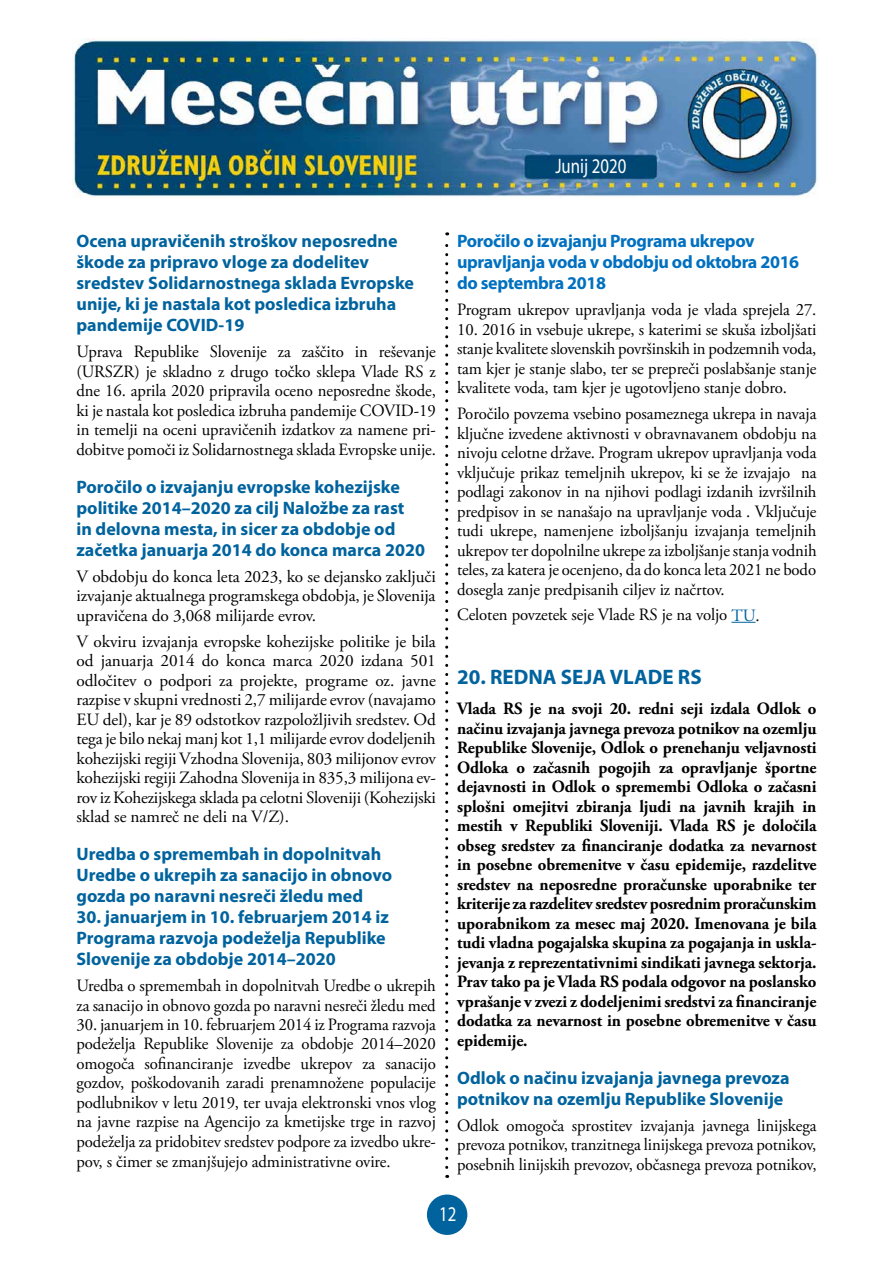
<style>
.page{position:relative;width:893px;height:1263px;background:#fff}
.page>*{position:absolute;margin:0;border:0;box-sizing:border-box;transform-origin:0 0}
.t1{font:700 21px "Myriad Pro";color:#00639e}
.t2{font:21px "Myriad Pro";color:#fff;scale:.8 1}
.t3{font:700 18px/21px "Myriad Pro";color:#00639e}
.t4{font:700 18px/21px "Myriad Pro";letter-spacing:-.02em;color:#0070c0}
.t5{font:17.25px/19.5px "Adobe Garamond Pro";letter-spacing:-.005em;color:#000;text-align:justify}
.t6{font:700 17.25px/19.5px "Adobe Garamond Pro";letter-spacing:-.005em;color:#000;text-align:justify}
.s1{color:#00639e}
</style>
<div class="page">
<img style="left:72px;top:39px;width:746px;height:159px">
<div style="left:427px;top:1194px;width:40px;height:41px;background:#00639e;border-radius:50%"></div>
<svg style="left:445px;top:232px;width:3px;height:935px"></svg>
<svg style="left:731px;top:622px;width:24px;height:1px"></svg>
<p class="t2" style="left:555px;top:153px;width:90px">Junij 2020</p>
<p class="t3" style="left:76px;top:230px;width:339px">Ocena upravičenih stroškov neposredne škode za pripravo vloge za dodelitev sredstev Solidarnostnega sklada Evropske unije, ki je nastala kot posledica izbruha pandemije COVID-19</p>
<p class="t5" style="left:76px;top:343px;width:361px">Uprava Republike Slovenije za zaščito in reševanje (URSZR) je skladno z drugo točko sklepa Vlade RS z dne 16. aprila 2020 pripravila oceno neposredne škode, ki je nastala kot posledica izbruha pandemije COVID-19 in temelji na oceni upravičenih izdatkov za namene pri&shy;dobitve pomoči iz Solidarnostnega sklada Evropske unije.</p>
<p class="t3" style="left:76px;top:476px;width:350px">Poročilo o izvajanju evropske kohezijske politike 2014–2020 za cilj Naložbe za rast<br>in delovna mesta, in sicer za obdobje od začetka januarja 2014 do konca marca 2020</p>
<p class="t5" style="left:76px;top:567px;width:361px">V obdobju do konca leta 2023, ko se dejansko zaključi izvajanje aktualnega programskega obdobja, je Slovenija upravičena do 3,068 milijarde evrov.</p>
<p class="t5" style="left:76px;top:632px;width:361px">V okviru izvajanja evropske kohezijske politike je bila od januarja 2014 do konca marca 2020 izdana 501 odločitev o podpori za projekte, programe oz. javne razpise v skupni vrednosti 2,7 milijarde evrov (navajamo EU del), kar je 89 odstotkov razpoložljivih sredstev. Od tega je bilo nekaj manj kot 1,1 milijarde evrov dodeljenih kohezijski regiji Vzhodna Slovenija, 803 milijonov evrov kohezijski regiji Zahodna Slovenija in 835,3 milijona ev&shy;rov iz Kohezijskega sklada pa celotni Sloveniji (Kohezijski sklad se namreč ne deli na V/Z).</p>
<p class="t3" style="left:76px;top:843px;width:317px">Uredba o spremembah in dopolnitvah<br>Uredbe o ukrepih za sanacijo in obnovo gozda po naravni nesreči žledu med</p>
<p class="t3" style="left:76px;top:906px;width:314px">30. januarjem in 10. februarjem 2014 iz<br>Programa razvoja podeželja Republike<br>Slovenije za obdobje 2014–2020</p>
<p class="t5" style="left:76px;top:976px;width:361px">Uredba o spremembah in dopolnitvah Uredbe o ukrepih za sanacijo in obnovo gozda po naravni nesreči žledu med</p>
<p class="t5" style="left:76px;top:1015px;width:361px">30. januarjem in 10. februarjem 2014 iz Programa razvoja podeželja Republike Slovenije za obdobje 2014–2020 omogoča sofinanciranje izvedbe ukrepov za sanacijo gozdov, poškodovanih zaradi prenamnožene populacije podlubnikov v letu 2019, ter uvaja elektronski vnos vlog na javne razpise na Agencijo za kmetijske trge in razvoj podeželja za pridobitev sredstev podpore za izvedbo ukre&shy;pov, s čimer se zmanjšujejo administrativne ovire.</p>
<p class="t4" style="left:457px;top:230px;width:344px">Poročilo o izvajanju Programa ukrepov upravljanja voda v obdobju od oktobra 2016 do septembra 2018</p>
<p class="t5" style="left:457px;top:301px;width:361px">Program ukrepov upravljanja voda je vlada sprejela 27.</p>
<p class="t5" style="left:457px;top:320px;width:361px">10. 2016 in vsebuje ukrepe, s katerimi se skuša izboljšati stanje kvalitete slovenskih površinskih in podzemnih voda, tam kjer je stanje slabo, ter se prepreči poslabšanje stanje kvalitete voda, tam kjer je ugotovljeno stanje dobro.</p>
<p class="t5" style="left:457px;top:404px;width:361px">Poročilo povzema vsebino posameznega ukrepa in navaja ključne izvedene aktivnosti v obravnavanem obdobju na nivoju celotne države. Program ukrepov upravljanja voda vključuje prikaz temeljnih ukrepov, ki se že izvajajo na podlagi zakonov in na njihovi podlagi izdanih izvršilnih predpisov in se nanašajo na upravljanje voda . Vključuje tudi ukrepe, namenjene izboljšanju izvajanja temeljnih ukrepov ter dopolnilne ukrepe za izboljšanje stanja vodnih teles, za katera je ocenjeno, da do konca leta 2021 ne bodo dosegla zanje predpisanih ciljev iz načrtov.</p>
<p class="t5" style="left:457px;top:606px;width:304px">Celoten povzetek seje Vlade RS je na voljo <span class="s1">TU</span>.</p>
<p class="t1" style="left:457px;top:663px;width:246px">20. REDNA SEJA VLADE RS</p>
<p class="t6" style="left:457px;top:699px;width:361px">Vlada RS je na svoji 20. redni seji izdala Odlok o načinu izvajanja javnega prevoza potnikov na ozemlju Republike Slovenije, Odlok o prenehanju veljavnosti Odloka o začasnih pogojih za opravljanje športne dejavnosti in Odlok o spremembi Odloka o začasni splošni omejitvi zbiranja ljudi na javnih krajih in mestih v Republiki Sloveniji. Vlada RS je določila obseg sredstev za financiranje dodatka za nevarnost in posebne obremenitve v času epidemije, razdelitve sredstev na neposredne proračunske uporabnike ter kriterije za razdelitev sredstev posrednim proračunskim uporabnikom za mesec maj 2020. Imenovana je bila tudi vladna pogajalska skupina za pogajanja in uskla&shy;jevanja z reprezentativnimi sindikati javnega sektorja.<br>Prav tako pa je Vlada RS podala odgovor na poslansko vprašanje v zvezi z dodeljenimi sredstvi za financiranje dodatka za nevarnost in posebne obremenitve v času epidemije.</p>
<p class="t3" style="left:457px;top:1066px;width:334px">Odlok o načinu izvajanja javnega prevoza potnikov na ozemlju Republike Slovenije</p>
<p class="t5" style="left:457px;top:1116px;width:361px">Odlok omogoča sprostitev izvajanja javnega linijskega prevoza potnikov, tranzitnega linijskega prevoza potnikov, posebnih linijskih prevozov, občasnega prevoza potnikov,</p>
<p class="t2" style="left:439px;top:1201px;width:23px">12</p>
</div>
